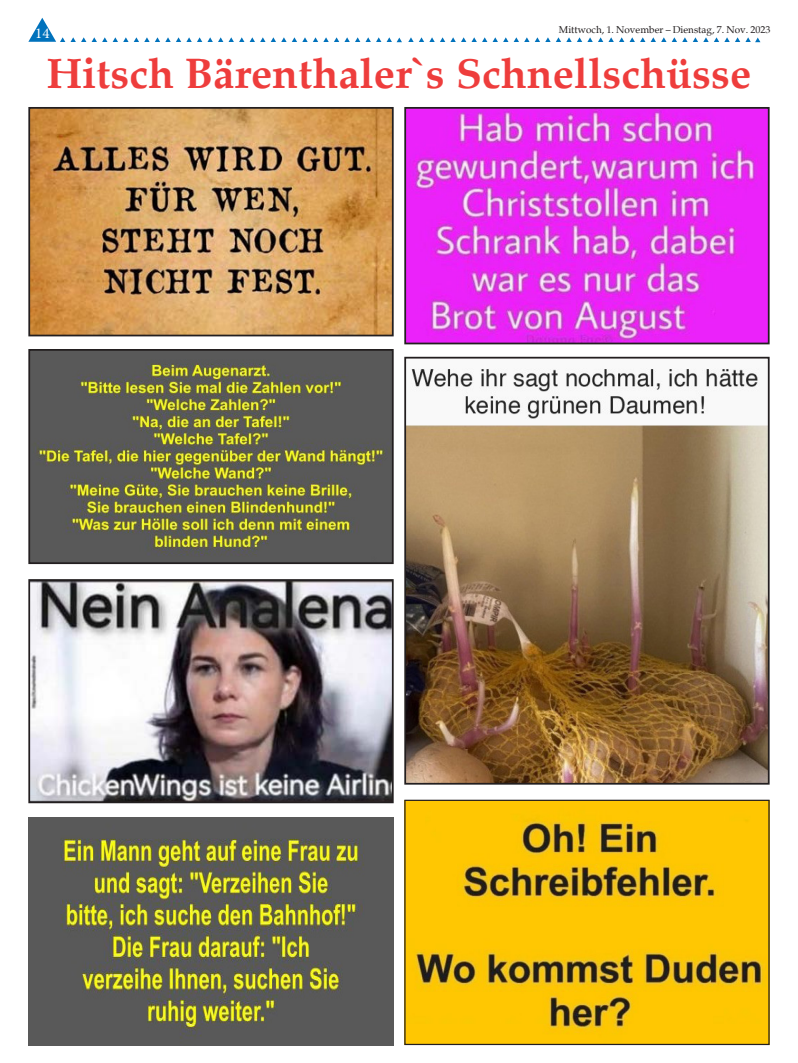
<style>
.page{position:relative;width:798px;height:1063px;background:#fff}
.page>*{position:absolute;margin:0;border:0;box-sizing:border-box;transform-origin:0 0}
.t1{font:700 42.5px "Palatia";color:#ee3d3c}
.t2{font:15px "Minion Pro";color:#fff}
.t3{font:10px "Palatia";color:#231f20}
</style>
<div class="page">
<svg style="left:113px;top:37px;width:15px;height:5px"></svg>
<svg style="left:134px;top:37px;width:15px;height:5px"></svg>
<svg style="left:155px;top:37px;width:152px;height:5px"></svg>
<svg style="left:313px;top:37px;width:15px;height:5px"></svg>
<svg style="left:334px;top:37px;width:15px;height:5px"></svg>
<svg style="left:28px;top:18px;width:79px;height:24px"></svg>
<svg style="left:355px;top:37px;width:47px;height:5px"></svg>
<svg style="left:408px;top:37px;width:47px;height:5px"></svg>
<svg style="left:461px;top:37px;width:15px;height:5px"></svg>
<svg style="left:482px;top:37px;width:15px;height:5px"></svg>
<svg style="left:503px;top:37px;width:152px;height:5px"></svg>
<svg style="left:661px;top:37px;width:15px;height:5px"></svg>
<svg style="left:682px;top:37px;width:15px;height:5px"></svg>
<svg style="left:703px;top:37px;width:57px;height:5px"></svg>
<img style="left:407px;top:110px;width:359px;height:231px">
<div style="left:404px;top:107px;width:365px;height:237px;border:2px solid #231f20"></div>
<img style="left:31px;top:110px;width:359px;height:223px">
<div style="left:28px;top:107px;width:365px;height:229px;border:2px solid #231f20"></div>
<img style="left:407px;top:368px;width:359px;height:414px">
<div style="left:404px;top:357px;width:365px;height:428px;border:2px solid #231f20"></div>
<img style="left:31px;top:582px;width:359px;height:218px">
<div style="left:28px;top:579px;width:365px;height:224px;border:2px solid #231f20"></div>
<img style="left:31px;top:352px;width:359px;height:209px">
<div style="left:28px;top:349px;width:365px;height:215px;border:2px solid #231f20"></div>
<img style="left:406px;top:802px;width:361px;height:241px">
<div style="left:404px;top:800px;width:365px;height:245px;border:1px solid #231f20"></div>
<img style="left:28px;top:817px;width:365px;height:228px">
<h2 class="t2" style="left:35px;top:23px;width:16px">14</h2>
<p class="t3" style="left:558px;top:23px;width:213px">Mittwoch, 1. November – Dienstag, 7. Nov. 2023</p>
<p class="t1" style="left:47px;top:48px;width:705px">Hitsch Bärenthaler`s Schnellschüsse</p>
</div>
